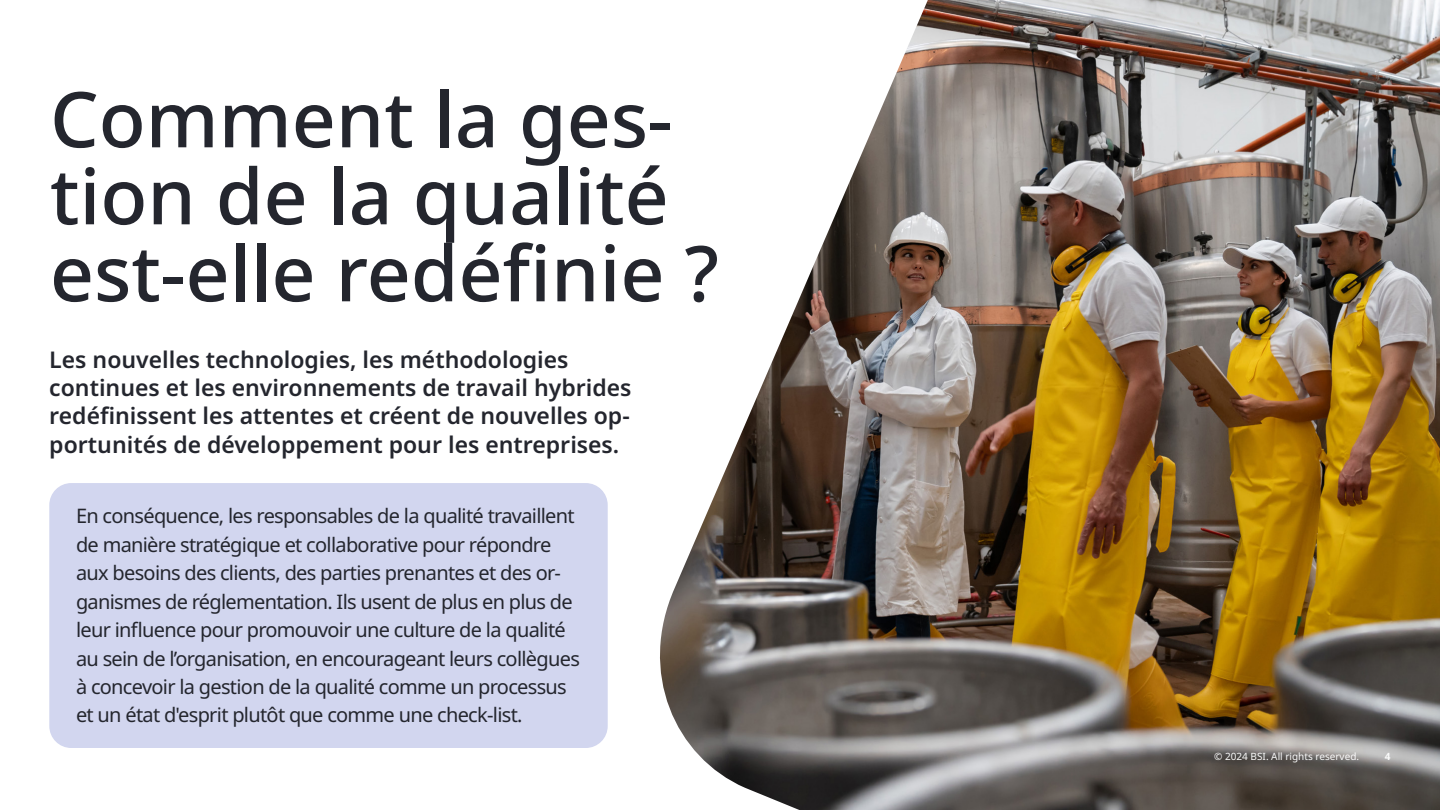
<style>
.page{position:relative;width:1440px;height:810px;background:#fff}
.page>*{position:absolute;margin:0;border:0;box-sizing:border-box;transform-origin:0 0}
.t1{font:500 77px/77px "Noto Sans";color:#24262e}
.t2{font:600 23px/28.5px "Noto Sans";color:#24262e}
.t3{font:20px/28.4px "Noto Sans";letter-spacing:-.035em;color:#24262e}
.t4{font:10px "Noto Sans";color:#fbfbfb}
.t5{font:700 10px "Noto Sans";color:#fbfbfb}
</style>
<div class="page">
<div style="left:49px;top:483px;width:559px;height:265px;background:#d2d6ef;border-radius:22px"></div>
<img style="left:660px;top:0;width:780px;height:810px">
<h1 class="t1" style="left:50px;top:82px;width:670px">Comment la ges&shy;tion de la qualité est-elle redéfinie ?</h1>
<p class="t2" style="left:49px;top:345px;width:584px">Les nouvelles technologies, les méthodologies continues et les environnements de travail hybrides redéfinissent les attentes et créent de nouvelles op&shy;portunités de développement pour les entreprises.</p>
<p class="t3" style="left:76px;top:502px;width:505px">En conséquence, les responsables de la qualité travaillent de manière stratégique et collaborative pour répondre aux besoins des clients, des parties prenantes et des or&shy;ganismes de réglementation. Ils usent de plus en plus de leur influence pour promouvoir une culture de la qualité au sein de l’organisation, en encourageant leurs collègues à concevoir la gestion de la qualité comme un processus et un état d'esprit plutôt que comme une check-list.</p>
<p class="t4" style="left:1214px;top:751px;width:146px">© 2024 BSI. All rights reserved.</p>
<p class="t5" style="left:1385px;top:751px;width:7px">4</p>
</div>
